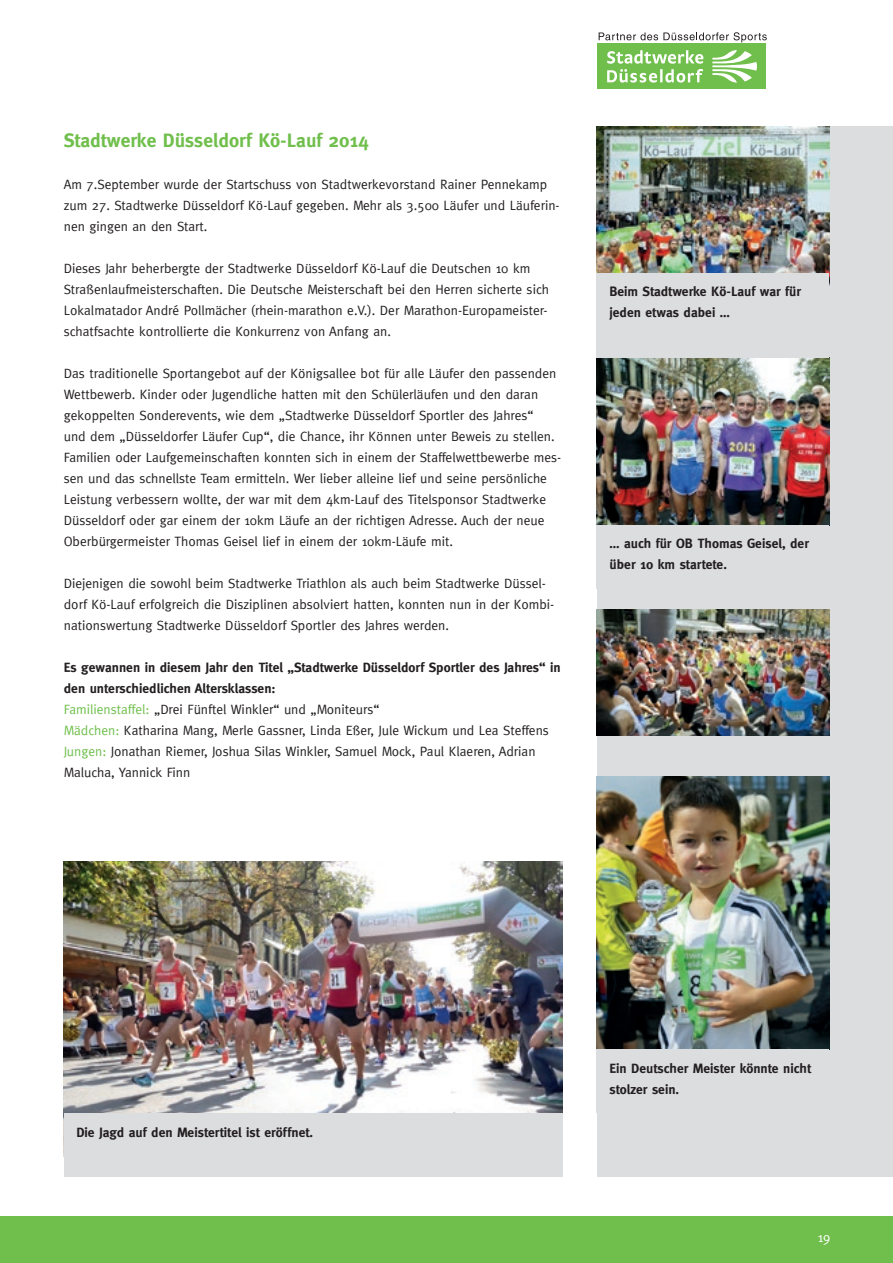
<style>
.page{position:relative;width:893px;height:1263px;background:#fff}
.page>*{position:absolute;margin:0;border:0;box-sizing:border-box;transform-origin:0 0}
.t1{font:700 19.5px "Meta";color:#70bf4c}
.t2{font:13.5px/21px "Meta";color:#231f20}
.t3{font:700 13.5px/21px "Meta";color:#231f20}
.t4{font:13.5px "Meta";color:#fff}
.s1{font-weight:700}
.s2{color:#70bf4c}
</style>
<div class="page">
<div style="left:0;top:1216px;width:893px;height:47px;background:#70bf4c"></div>
<svg style="left:599px;top:32px;width:168px;height:10px"></svg>
<div style="left:598px;top:44px;width:168px;height:45px;background:#70bf4c"></div>
<svg style="left:607px;top:50px;width:96px;height:33px"></svg>
<svg style="left:712px;top:50px;width:45px;height:33px"></svg>
<div style="left:597px;top:126px;width:296px;height:1050px;background:#dcdddf"></div>
<img style="left:597px;top:126px;width:232px;height:147px">
<img style="left:597px;top:609px;width:232px;height:126px">
<img style="left:597px;top:776px;width:232px;height:273px">
<img style="left:597px;top:358px;width:232px;height:167px">
<img style="left:64px;top:861px;width:499px;height:252px">
<div style="left:64px;top:1113px;width:499px;height:63px;background:#dcdddf"></div>
<h1 class="t1" style="left:64px;top:129px;width:306px">Stadtwerke Düsseldorf Kö-Lauf 2014</h1>
<p class="t2" style="left:64px;top:174px;width:497px">Am 7.September wurde der Startschuss von Stadtwerkevorstand Rainer Pennekamp zum 27. Stadtwerke Düsseldorf Kö-Lauf gegeben. Mehr als 3.500 Läufer und Läuferin&shy;nen gingen an den Start.</p>
<p class="t2" style="left:64px;top:258px;width:487px">Dieses Jahr beherbergte der Stadtwerke Düsseldorf Kö-Lauf die Deutschen 10 km Straßenlaufmeisterschaften. Die Deutsche Meisterschaft bei den Herren sicherte sich Lokalmatador André Pollmächer (rhein-marathon e.V.). Der Marathon-Europameister&shy;schatfsachte kontrollierte die Konkurrenz von Anfang an.</p>
<p class="t2" style="left:64px;top:363px;width:499px">Das traditionelle Sportangebot auf der Königsallee bot für alle Läufer den passenden Wettbewerb. Kinder oder Jugendliche hatten mit den Schülerläufen und den daran gekoppelten Sonderevents, wie dem „Stadtwerke Düsseldorf Sportler des Jahres“<br>und dem „Düsseldorfer Läufer Cup“, die Chance, ihr Können unter Beweis zu stellen.<br>Familien oder Laufgemeinschaften konnten sich in einem der Staffelwettbewerbe mes&shy;sen und das schnellste Team ermitteln. Wer lieber alleine lief und seine persönliche Leistung verbessern wollte, der war mit dem 4km-Lauf des Titelsponsor Stadtwerke Düsseldorf oder gar einem der 10km Läufe an der richtigen Adresse. Auch der neue Oberbürgermeister Thomas Geisel lief in einem der 10km-Läufe mit.</p>
<p class="t2" style="left:64px;top:573px;width:492px">Diejenigen die sowohl beim Stadtwerke Triathlon als auch beim Stadtwerke Düssel&shy;dorf Kö-Lauf erfolgreich die Disziplinen absolviert hatten, konnten nun in der Kombi&shy;nationswertung Stadtwerke Düsseldorf Sportler des Jahres werden.</p>
<p class="t2" style="left:64px;top:657px;width:498px"><span class="s1">Es gewannen in diesem Jahr den Titel „Stadtwerke Düsseldorf Sportler des Jahres“ in den unterschiedlichen Altersklassen:<br></span><span class="s2">Familienstaffel:</span> „Drei Fünftel Winkler“ und „Moniteurs“<br><span class="s2">Mädchen:</span> Katharina Mang, Merle Gassner, Linda Eßer, Jule Wickum und Lea Steffens <span class="s2">Jungen:</span> Jonathan Riemer, Joshua Silas Winkler, Samuel Mock, Paul Klaeren, Adrian Malucha, Yannick Finn</p>
<p class="t3" style="left:609px;top:281px;width:193px">Beim Stadtwerke Kö-Lauf war für jeden etwas dabei …</p>
<p class="t3" style="left:609px;top:533px;width:201px">… auch für OB Thomas Geisel, der über 10 km startete.</p>
<p class="t3" style="left:77px;top:1121px;width:238px">Die Jagd auf den Meistertitel ist eröffnet.</p>
<p class="t3" style="left:609px;top:1058px;width:203px">Ein Deutscher Meister könnte nicht stolzer sein.</p>
<p class="t4" style="left:818px;top:1229px;width:14px">19</p>
</div>
